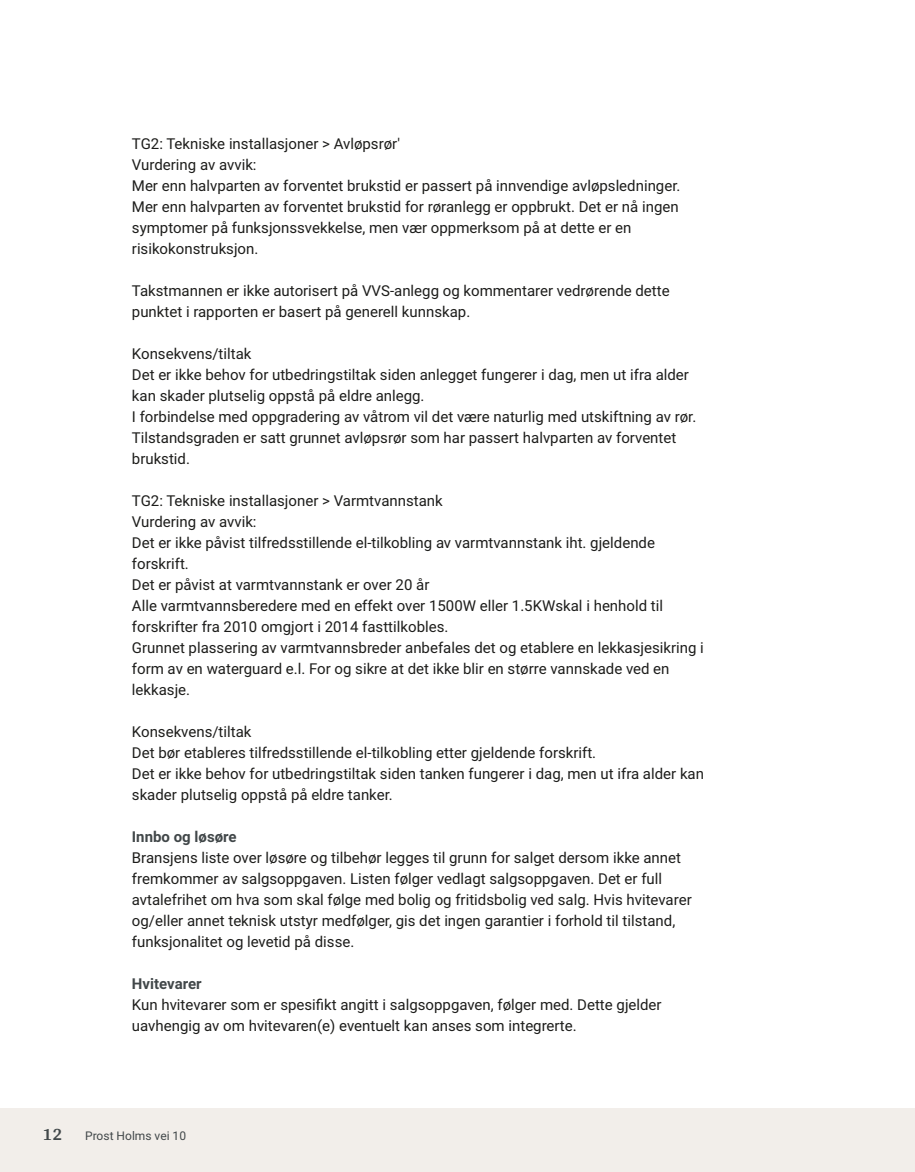
<style>
.page{position:relative;width:915px;height:1172px;background:#fff}
.page>*{position:absolute;margin:0;border:0;box-sizing:border-box;transform-origin:0 0}
.t1{font:700 18px "Arya";color:#414749}
.t2{font:15px/21px "Roboto Vitec";color:#1d1d1b}
.t3{font:700 15px "Roboto Vitec";color:#414749}
.t4{font:12px "Roboto Vitec";color:#414749}
</style>
<div class="page">
<div style="left:0;top:1108px;width:914px;height:64px;background:#f2eeea"></div>
<p class="t2" style="left:132px;top:132px;width:550px">TG2: Tekniske installasjoner &gt; Avløpsrør'<br>Vurdering av avvik:<br>Mer enn halvparten av forventet brukstid er passert på innvendige avløpsledninger.<br>Mer enn halvparten av forventet brukstid for røranlegg er oppbrukt. Det er nå ingen symptomer på funksjonssvekkelse, men vær oppmerksom på at dette er en risikokonstruksjon.</p>
<p class="t2" style="left:132px;top:279px;width:539px">Takstmannen er ikke autorisert på VVS‑anlegg og kommentarer vedrørende dette punktet i rapporten er basert på generell kunnskap.</p>
<p class="t2" style="left:132px;top:342px;width:565px">Konsekvens/tiltak<br>Det er ikke behov for utbedringstiltak siden anlegget fungerer i dag, men ut ifra alder kan skader plutselig oppstå på eldre anlegg.<br>I forbindelse med oppgradering av våtrom vil det være naturlig med utskiftning av rør.<br>Tilstandsgraden er satt grunnet avløpsrør som har passert halvparten av forventet brukstid.</p>
<p class="t2" style="left:132px;top:489px;width:573px">TG2: Tekniske installasjoner &gt; Varmtvannstank<br>Vurdering av avvik:<br>Det er ikke påvist tilfredsstillende el‑tilkobling av varmtvannstank iht. gjeldende forskrift.<br>Det er påvist at varmtvannstank er over 20 år<br>Alle varmtvannsberedere med en effekt over 1500W eller 1.5KWskal i henhold til forskrifter fra 2010 omgjort i 2014 fasttilkobles.<br>Grunnet plassering av varmtvannsbreder anbefales det og etablere en lekkasjesikring i form av en waterguard e.l. For og sikre at det ikke blir en større vannskade ved en lekkasje.</p>
<p class="t2" style="left:132px;top:720px;width:573px">Konsekvens/tiltak<br>Det bør etableres tilfredsstillende el‑tilkobling etter gjeldende forskrift.<br>Det er ikke behov for utbedringstiltak siden tanken fungerer i dag, men ut ifra alder kan skader plutselig oppstå på eldre tanker.</p>
<p class="t3" style="left:132px;top:826px;width:106px">Innbo og løsøre</p>
<p class="t2" style="left:132px;top:846px;width:561px">Bransjens liste over løsøre og tilbehør legges til grunn for salget dersom ikke annet fremkommer av salgsoppgaven. Listen følger vedlagt salgsoppgaven. Det er full avtalefrihet om hva som skal følge med bolig og fritidsbolig ved salg. Hvis hvitevarer og/eller annet teknisk utstyr medfølger, gis det ingen garantier i forhold til tilstand, funksjonalitet og levetid på disse.</p>
<p class="t3" style="left:132px;top:973px;width:71px">Hvitevarer</p>
<p class="t2" style="left:132px;top:993px;width:531px">Kun hvitevarer som er spesifikt angitt i salgsoppgaven, følger med. Dette gjelder uavhengig av om hvitevaren(e) eventuelt kan anses som integrerte.</p>
<p class="t1" style="left:43px;top:1123px;width:21px">12</p>
<p class="t4" style="left:85px;top:1127px;width:102px">Prost Holms vei 10</p>
</div>
